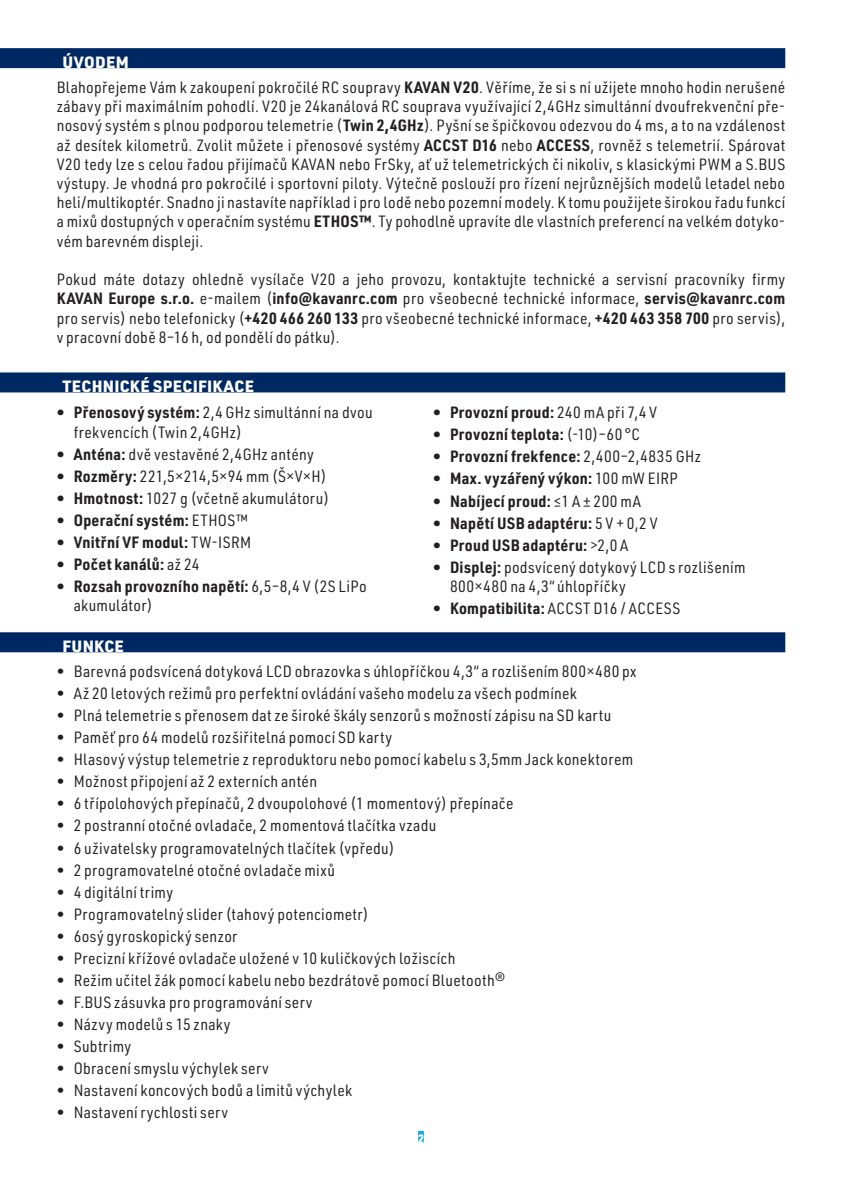
<style>
.page{position:relative;width:842px;height:1191px;background:#fff}
.page>*{position:absolute;margin:0;border:0;box-sizing:border-box;transform-origin:0 0}
.Tělo_textu{font:16px/19.2px "URWDIN Semi Cond";letter-spacing:.02em;color:#231f20}
.t1{font:700 16px "URWDIN Semi Cond";letter-spacing:.02em;color:#231f20}
.Nadpis_s_podtiskem{font:900 16px "URWDIN";letter-spacing:.025em;color:#fff}
.Číslování_stran{font:900 12px "URWDIN Semi Cond";color:#fff}
.s1{font-weight:700}
.s2{font-weight:400}
</style>
<div class="page">
<div style="left:0;top:48px;width:785px;height:20px;background:#002964"></div>
<div style="left:0;top:372px;width:785px;height:20px;background:#002964"></div>
<div style="left:0;top:632px;width:785px;height:20px;background:#002964"></div>
<div style="left:418px;top:1130px;width:6px;height:12px;background:#12a9e1"></div>
<p class="Nadpis_s_podtiskem" style="left:62px;top:51px;width:68px">ÚVODEM</p>
<p class="Tělo_textu" style="left:57px;top:77px;width:730px;text-align:justify">Blahopřejeme Vám k zakoupení pokročilé RC soupravy <span class="s1">KAVAN V20</span>. Věříme, že si s ní užijete mnoho hodin nerušené zábavy při maximálním pohodlí. V20 je 24kanálová RC souprava využívající 2,4GHz simultánní dvoufrekvenční pře&shy;nosový systém s plnou podporou telemetrie (<span class="s1">Twin 2,4GHz</span>). Pyšní se špičkovou odezvou do 4 ms, a to na vzdálenost až desítek kilometrů. Zvolit můžete i přenosové systémy <span class="s1">ACCST D16</span> nebo <span class="s1">ACCESS</span>, rovněž s telemetrií. Spárovat V20 tedy lze s celou řadou přijímačů KAVAN nebo FrSky, ať už telemetrických či nikoliv, s klasickými PWM a S.BUS výstupy. Je vhodná pro pokročilé i sportovní piloty. Výtečně poslouží pro řízení nejrůznějších modelů letadel nebo heli/multikoptér. Snadno ji nastavíte například i pro lodě nebo pozemní modely. K tomu použijete širokou řadu funkcí a mixů dostupných v operačním systému <span class="s1">ETHOS™</span>. Ty pohodlně upravíte dle vlastních preferencí na velkém dotyko&shy;vém barevném displeji.</p>
<p class="Tělo_textu" style="left:57px;top:269px;width:730px;text-align:justify">Pokud máte dotazy ohledně vysílače V20 a jeho provozu, kontaktujte technické a servisní pracovníky firmy <span class="s1">KAVAN Europe s.r.o.</span> e-mailem (<span class="s1">info@kavanrc.com</span> pro všeobecné technické informace, <span class="s1">servis@kavanrc.com </span>pro servis) nebo telefonicky (<span class="s1">+420 466 260 133</span> pro všeobecné technické informace, <span class="s1">+420 463 358 700</span> pro servis), v pracovní době 8–16 h, od pondělí do pátku).</p>
<p class="Nadpis_s_podtiskem" style="left:62px;top:375px;width:193px">TECHNICKÉ SPECIFIKACE</p>
<p class="Tělo_textu" style="left:74px;top:402px;width:301px;text-indent:-17px"><span class="s1">• Přenosový systém:</span> 2,4 GHz simultánní na dvou frekvencích (Twin 2,4GHz)</p>
<p class="Tělo_textu" style="left:57px;top:444px;width:259px"><span class="s1">• Anténa:</span> dvě vestavěné 2,4GHz antény</p>
<p class="Tělo_textu" style="left:57px;top:466px;width:271px"><span class="s1">• Rozměry:</span> 221,5×214,5×94 mm (Š×V×H)</p>
<p class="Tělo_textu" style="left:57px;top:488px;width:274px"><span class="s1">• Hmotnost:</span> 1027 g (včetně akumulátoru)</p>
<p class="t1" style="left:57px;top:509px;width:193px">• Operační systém: <span class="s2">ETHOS™</span></p>
<p class="t1" style="left:57px;top:531px;width:196px">• Vnitřní VF modul: <span class="s2">TW-ISRM</span></p>
<p class="t1" style="left:57px;top:553px;width:144px">• Počet kanálů: <span class="s2">až 24</span></p>
<p class="Tělo_textu" style="left:74px;top:576px;width:294px;text-indent:-17px"><span class="s1">• Rozsah provozního napětí:</span> 6,5–8,4 V (2S LiPo akumulátor)</p>
<p class="t1" style="left:433px;top:402px;width:226px">• Provozní proud: <span class="s2">240 mA při 7,4 V</span></p>
<p class="t1" style="left:433px;top:424px;width:208px">• Provozní teplota: <span class="s2">(-10)–60 °C</span></p>
<p class="t1" style="left:433px;top:446px;width:270px">• Provozní frekfence: <span class="s2">2,400–2,4835 GHz</span></p>
<p class="t1" style="left:433px;top:468px;width:246px">• Max. vyzářený výkon: <span class="s2">100 mW EIRP</span></p>
<p class="t1" style="left:433px;top:490px;width:209px">• Nabíjecí proud: <span class="s2">≤1 A ± 200 mA</span></p>
<p class="t1" style="left:433px;top:512px;width:226px">• Napětí USB adaptéru: <span class="s2">5 V + 0,2 V</span></p>
<p class="t1" style="left:433px;top:534px;width:197px">• Proud USB adaptéru: <span class="s2">&gt;2,0 A</span></p>
<p class="Tělo_textu" style="left:450px;top:557px;width:297px;text-indent:-17px"><span class="s1">• Displej:</span> podsvícený dotykový LCD s rozlišením<br>800×480 na 4,3“ úhlopříčky</p>
<p class="t1" style="left:433px;top:597px;width:249px">• Kompatibilita: <span class="s2">ACCST D16 / ACCESS</span></p>
<p class="Nadpis_s_podtiskem" style="left:62px;top:635px;width:63px">FUNKCE</p>
<p class="Tělo_textu" style="left:57px;top:661px;width:581px">• Barevná podsvícená dotyková LCD obrazovka s úhlopříčkou 4,3“ a rozlišením 800×480 px</p>
<p class="Tělo_textu" style="left:57px;top:683px;width:522px">• Až 20 letových režimů pro perfektní ovládání vašeho modelu za všech podmínek</p>
<p class="Tělo_textu" style="left:57px;top:705px;width:556px">• Plná telemetrie s přenosem dat ze široké škály senzorů s možností zápisu na SD kartu</p>
<p class="Tělo_textu" style="left:57px;top:727px;width:337px">• Paměť pro 64 modelů rozšiřitelná pomocí SD karty</p>
<p class="Tělo_textu" style="left:57px;top:749px;width:578px">• Hlasový výstup telemetrie z reproduktoru nebo pomocí kabelu s 3,5mm Jack konektorem</p>
<p class="Tělo_textu" style="left:57px;top:771px;width:262px">• Možnost připojení až 2 externích antén</p>
<p class="Tělo_textu" style="left:57px;top:793px;width:458px">• 6 třípolohových přepínačů, 2 dvoupolohové (1 momentový) přepínače</p>
<p class="Tělo_textu" style="left:57px;top:815px;width:381px">• 2 postranní otočné ovladače, 2 momentová tlačítka vzadu</p>
<p class="Tělo_textu" style="left:57px;top:837px;width:339px">• 6 uživatelsky programovatelných tlačítek (vpředu)</p>
<p class="Tělo_textu" style="left:57px;top:859px;width:280px">• 2 programovatelné otočné ovladače mixů</p>
<p class="Tělo_textu" style="left:57px;top:882px;width:118px">• 4 digitální trimy</p>
<p class="Tělo_textu" style="left:57px;top:904px;width:314px">• Programovatelný slider (tahový potenciometr)</p>
<p class="Tělo_textu" style="left:57px;top:926px;width:182px">• 6osý gyroskopický senzor</p>
<p class="Tělo_textu" style="left:57px;top:948px;width:400px">• Precizní křížové ovladače uložené v 10 kuličkových ložiscích</p>
<p class="Tělo_textu" style="left:57px;top:970px;width:450px">• Režim učitel žák pomocí kabelu nebo bezdrátově pomocí Bluetooth®</p>
<p class="Tělo_textu" style="left:57px;top:992px;width:257px">• F.BUS zásuvka pro programování serv</p>
<p class="Tělo_textu" style="left:57px;top:1014px;width:175px">• Názvy modelů s 15 znaky</p>
<p class="Tělo_textu" style="left:57px;top:1036px;width:76px">• Subtrimy</p>
<p class="Tělo_textu" style="left:57px;top:1058px;width:214px">• Obracení smyslu výchylek serv</p>
<p class="Tělo_textu" style="left:57px;top:1080px;width:297px">• Nastavení koncových bodů a limitů výchylek</p>
<p class="Tělo_textu" style="left:57px;top:1102px;width:173px">• Nastavení rychlosti serv</p>
<p class="Číslování_stran" style="left:418px;top:1130px;width:7px">2</p>
</div>
